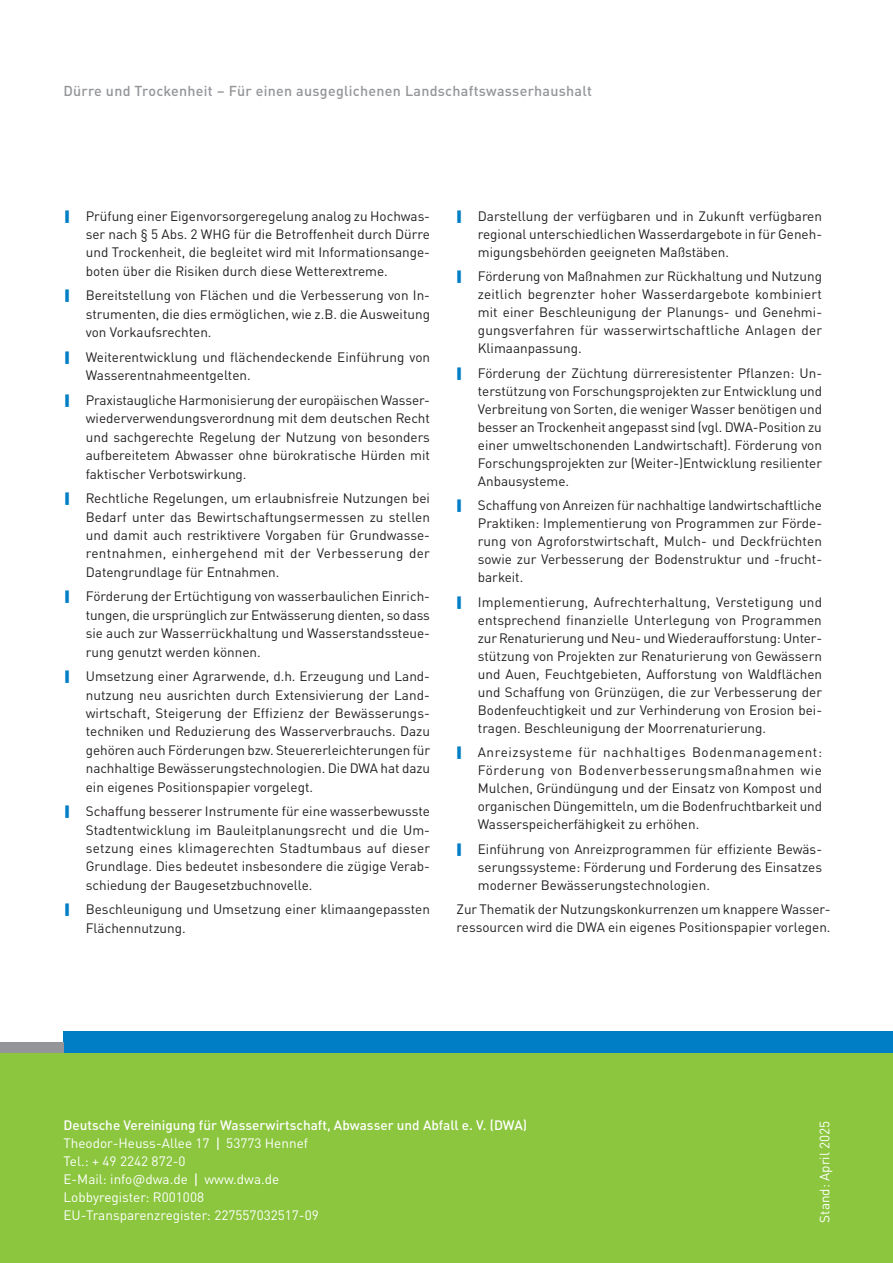
<style>
.page{position:relative;width:893px;height:1263px;background:#fff}
.page>*{position:absolute;margin:0;border:0;box-sizing:border-box;transform-origin:0 0}
.t1{font:500 14.25px "DINOT";letter-spacing:.02em;color:#939598}
.Fließtext-blocksatz{font:13.5px/18px "DINOT";color:#231f20;text-align:justify}
.Fließtext-blocksatz-2{font:13.5px/18px "DINOT";color:#fff}
.s1{font-weight:500}
</style>
<div class="page">
<div style="left:0;top:1052px;width:892px;height:210px;background:#8bc63e"></div>
<div style="left:63px;top:1031px;width:829px;height:21px;background:#007ec5"></div>
<div style="left:0;top:1041px;width:63px;height:11px;background:#939598"></div>
<p class="t1" style="left:63px;top:79px;width:529px">Dürre und Trockenheit – Für einen ausgeglichenen Landschaftswasserhaushalt</p>
<p class="Fließtext-blocksatz" style="left:86px;top:206px;width:345px">Prüfung einer Eigenvorsorgeregelung analog zu Hochwas&shy;ser nach § 5 Abs. 2 WHG für die Betroffenheit durch Dürre und Trockenheit, die begleitet wird mit Informationsange&shy;boten über die Risiken durch diese Wetterextreme.</p>
<p class="Fließtext-blocksatz" style="left:86px;top:285px;width:345px">Bereitstellung von Flächen und die Verbesserung von In&shy;strumenten, die dies ermöglichen, wie z.B. die Ausweitung von Vorkaufsrechten.</p>
<p class="Fließtext-blocksatz" style="left:86px;top:347px;width:346px">Weiterentwicklung und flächendeckende Einführung von<br>Wasserentnahmeentgelten.</p>
<p class="Fließtext-blocksatz" style="left:86px;top:390px;width:345px">Praxistaugliche Harmonisierung der europäischen Wasser&shy;wiederverwendungsverordnung mit dem deutschen Recht und sachgerechte Regelung der Nutzung von besonders aufbereitetem Abwasser ohne bürokratische Hürden mit faktischer Verbotswirkung.</p>
<p class="Fließtext-blocksatz" style="left:86px;top:488px;width:346px">Rechtliche Regelungen, um erlaubnisfreie Nutzungen bei Bedarf unter das Bewirtschaftungsermessen zu stellen und damit auch restriktivere Vorgaben für Grundwasse&shy;rentnahmen, einhergehend mit der Verbesserung der Datengrundlage für Entnahmen.</p>
<p class="Fließtext-blocksatz" style="left:86px;top:586px;width:345px">Förderung der Ertüchtigung von wasserbaulichen Einrich&shy;tungen, die ursprünglich zur Entwässerung dienten, so dass sie auch zur Wasserrückhaltung und Wasserstandssteue&shy;rung genutzt werden können.</p>
<p class="Fließtext-blocksatz" style="left:86px;top:666px;width:346px">Umsetzung einer Agrarwende, d.h. Erzeugung und Land&shy;nutzung neu ausrichten durch Extensivierung der Land&shy;wirtschaft, Steigerung der Effizienz der Bewässerungs&shy;techniken und Reduzierung des Wasserverbrauchs. Dazu gehören auch Förderungen bzw. Steuererleichterungen für nachhaltige Bewässerungstechnologien. Die DWA hat dazu ein eigenes Positionspapier vorgelegt.</p>
<p class="Fließtext-blocksatz" style="left:86px;top:801px;width:346px">Schaffung besserer Instrumente für eine wasserbewusste Stadtentwicklung im Bauleitplanungsrecht und die Um&shy;setzung eines klimagerechten Stadtumbaus auf dieser Grundlage. Dies bedeutet insbesondere die zügige Verab&shy;schiedung der Baugesetzbuchnovelle.</p>
<p class="Fließtext-blocksatz" style="left:86px;top:899px;width:345px">Beschleunigung und Umsetzung einer klimaangepassten<br>Flächennutzung.</p>
<p class="Fließtext-blocksatz" style="left:477px;top:206px;width:345px">Darstellung der verfügbaren und in Zukunft verfügbaren regional unterschiedlichen Wasserdargebote in für Geneh&shy;migungsbehörden geeigneten Maßstäben.</p>
<p class="Fließtext-blocksatz" style="left:477px;top:266px;width:345px">Förderung von Maßnahmen zur Rückhaltung und Nutzung zeitlich begrenzter hoher Wasserdargebote kombiniert mit einer Beschleunigung der Planungs- und Genehmi&shy;gungsverfahren für wasserwirtschaftliche Anlagen der Klimaanpassung.</p>
<p class="Fließtext-blocksatz" style="left:477px;top:363px;width:346px">Förderung der Züchtung dürreresistenter Pflanzen: Un&shy;terstützung von Forschungsprojekten zur Entwicklung und Verbreitung von Sorten, die weniger Wasser benötigen und besser an Trockenheit angepasst sind (vgl. DWA-Position zu einer umweltschonenden Landwirtschaft). Förderung von Forschungsprojekten zur (Weiter-)Entwicklung resilienter Anbausysteme.</p>
<p class="Fließtext-blocksatz" style="left:477px;top:495px;width:345px">Schaffung von Anreizen für nachhaltige landwirtschaftliche Praktiken: Implementierung von Programmen zur Förde&shy;rung von Agroforstwirtschaft, Mulch- und Deckfrüchten sowie zur Verbesserung der Bodenstruktur und -frucht&shy;barkeit.</p>
<p class="Fließtext-blocksatz" style="left:477px;top:591px;width:345px">Implementierung, Aufrechterhaltung, Verstetigung und entsprechend finanzielle Unterlegung von Programmen zur Renaturierung und Neu- und Wiederaufforstung: Unter&shy;stützung von Projekten zur Renaturierung von Gewässern und Auen, Feuchtgebieten, Aufforstung von Waldflächen und Schaffung von Grünzügen, die zur Verbesserung der Bodenfeuchtigkeit und zur Verhinderung von Erosion bei&shy;tragen. Beschleunigung der Moorrenaturierung.</p>
<p class="Fließtext-blocksatz" style="left:477px;top:742px;width:346px">Anreizsysteme für nachhaltiges Bodenmanagement:<br>Förderung von Bodenverbesserungsmaßnahmen wie Mulchen, Gründüngung und der Einsatz von Kompost und organischen Düngemitteln, um die Bodenfruchtbarkeit und Wasserspeicherfähigkeit zu erhöhen.</p>
<p class="Fließtext-blocksatz" style="left:477px;top:838px;width:345px">Einführung von Anreizprogrammen für effiziente Bewäs&shy;serungssysteme: Förderung und Forderung des Einsatzes moderner Bewässerungstechnologien.</p>
<p class="Fließtext-blocksatz" style="left:456px;top:899px;width:375px">Zur Thematik der Nutzungskonkurrenzen um knappere Wasser&shy;ressourcen wird die DWA ein eigenes Positionspapier vorlegen.</p>
<p class="Fließtext-blocksatz-2" style="left:63px;top:1115px;width:465px"><span class="s1">Deutsche Vereinigung für Wasserwirtschaft, Abwasser und Abfall e. V. (DWA)<br></span>Theodor-Heuss-Allee 17 53773 Hennef<br>Tel.: + 49 2242 872-0<br>E-Mail: info@dwa.de www.dwa.de<br>Lobbyregister: R001008<br>EU-Transparenzregister: 227557032517-09</p>
<p class="Fließtext-blocksatz-2" style="left:814px;top:1222px;width:104px;rotate:-90deg">Stand: April 2025</p>
</div>
